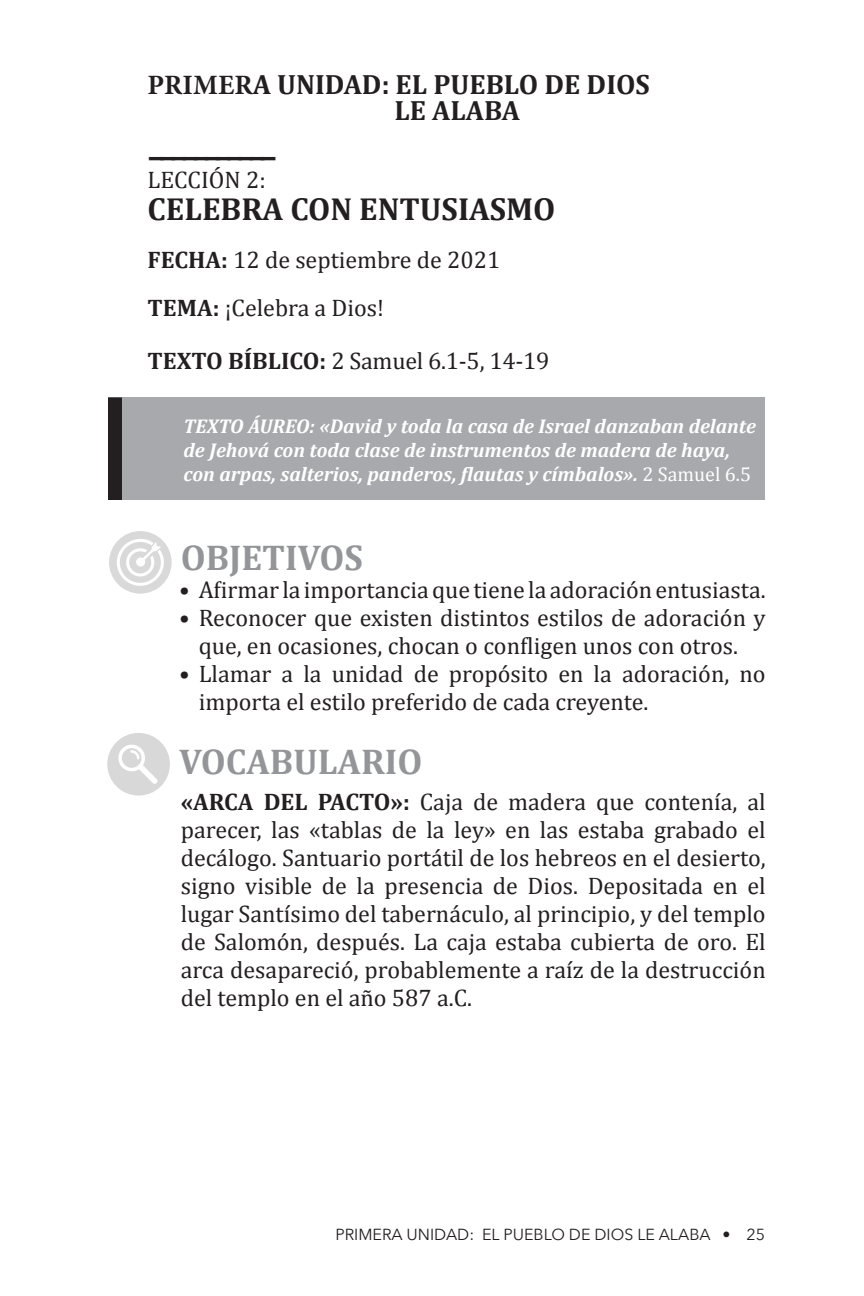
<style>
.page{position:relative;width:864px;height:1296px;background:#fff}
.page>*{position:absolute;margin:0;border:0;box-sizing:border-box;transform-origin:0 0}
.t1{font:700 36px "Cambria";color:#939598}
.t2{font:700 35.2px "Cambria";color:#231f20}
.t3{font:700 32px "Cambria";color:#231f20}
.t4{font:700 28px "Cambria";color:#231f20}
.t5{font:24px/28px "Cambria";color:#231f20;text-align:center}
.t6{font:italic 700 20px/24px "Cambria";color:#fff}
.t7{font:16px "Avenir Next";color:#231f20}
.s1{font-family:"Minion Pro"}
.s2{font-weight:700}
.s3{font-weight:400;font-style:normal}
</style>
<div class="page">
<div style="left:108px;top:397px;width:657px;height:103px;background:#a8a9ad"></div>
<div style="left:108px;top:397px;width:14px;height:103px;background:#231f20"></div>
<div style="left:109px;top:531px;width:63px;height:63px;background:#d9d9d9;border-radius:50%"></div>
<svg style="left:115px;top:537px;width:51px;height:51px"></svg>
<div style="left:107px;top:733px;width:63px;height:63px;background:#d8d8d8;border-radius:50%"></div>
<svg style="left:118px;top:744px;width:40px;height:40px"></svg>
<p class="t4" style="left:148px;top:67px;width:504px"><span class="s1">PRIMER</span>A UNIDAD: EL PUEBLO DE DIOS</p>
<p class="t4" style="left:394px;top:93px;width:127px">LE ALABA</p>
<p class="t2" style="left:148px;top:134px;width:131px">–––––––––––</p>
<p class="t5" style="left:148px;top:165px;width:120px">LECCIÓN 2:</p>
<p class="t3" style="left:148px;top:189px;width:409px">CELEBRA CON ENTUSIASMO</p>
<p class="t5" style="left:148px;top:245px;width:354px"><span class="s2">FECHA:</span> 12 de septiembre de 2021</p>
<p class="t5" style="left:148px;top:293px;width:238px"><span class="s2">TEMA:</span> ¡Celebra a Dios!</p>
<p class="t5" style="left:148px;top:346px;width:404px"><span class="s2">TEXTO BÍBLICO:</span> 2 Samuel 6.1-5, 14-19</p>
<p class="t6" style="left:184px;top:413px;width:574px">TEXTO ÁUREO: «David y toda la casa de Israel danzaban delante de Jehová con toda clase de instrumentos de madera de haya, con arpas, salterios, panderos, flautas y címbalos». <span class="s3">2 Samuel 6.5</span></p>
<p class="t1" style="left:181px;top:535px;width:184px">OBJETIVOS</p>
<p class="t5" style="left:179px;top:575px;width:588px">• Afirmar la importancia que tiene la adoración entusiasta.</p>
<p class="t5" style="left:179px;top:603px;width:588px">• Reconocer que existen distintos estilos de adoración y que, en ocasiones, chocan o confligen unos con otros.</p>
<p class="t5" style="left:199px;top:659px;width:568px;text-align:left;text-indent:-19px">• Llamar a la unidad de propósito en la adoración, no importa el estilo preferido de cada creyente.</p>
<p class="t1" style="left:179px;top:739px;width:245px">VOCABULARIO</p>
<p class="t5" style="left:181px;top:787px;width:587px;text-align:justify"><span class="s2">«ARCA DEL PACTO»:</span> Caja de madera que contenía, al parecer, las «tablas de la ley» en las estaba grabado el decálogo. Santuario portátil de los hebreos en el desierto, signo visible de la presencia de Dios. Depositada en el lugar Santísimo del tabernáculo, al principio, y del templo de Salomón, después. La caja estaba cubierta de oro. El arca desapareció, probablemente a raíz de la destrucción del templo en el año 587 a.C.</p>
<p class="t7" style="left:335px;top:1221px;width:431px">PRIMERA UNIDAD: EL PUEBLO DE DIOS LE ALABA • 25</p>
</div>
